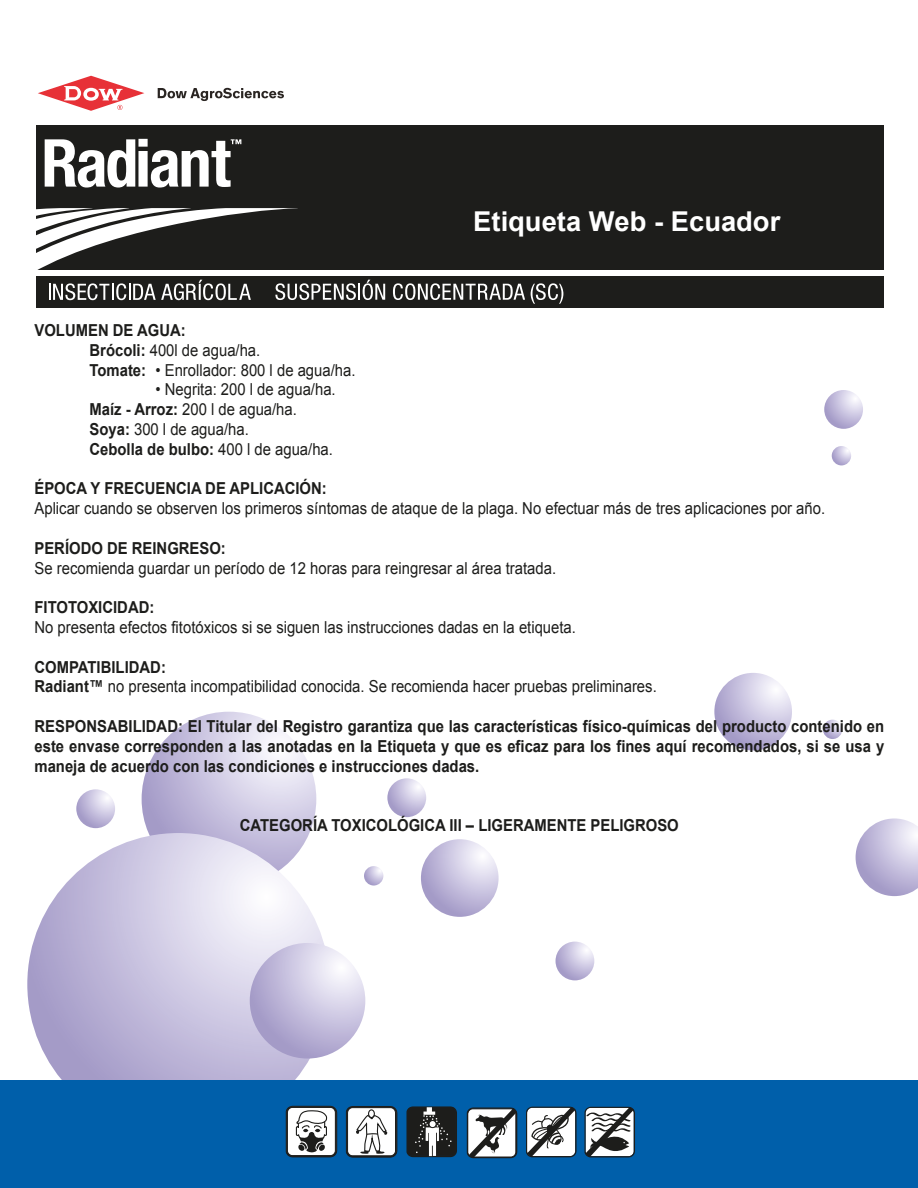
<style>
.page{position:relative;width:918px;height:1188px;background:#fff}
.page>*{position:absolute;margin:0;border:0;box-sizing:border-box;transform-origin:0 0}
.t1{font:700 27.3px "Arial";color:#fff}
.t2{font:16.5px/19.8px "Arial";color:#1d1d1b;scale:.9 1}
.t3{font:700 16.5px/19.8px "Arial";color:#1d1d1b;text-align:justify;scale:.9 1}
.s1{font-weight:700}
</style>
<div class="page">
<svg style="left:142px;top:712px;width:174px;height:174px"></svg>
<svg style="left:27px;top:833px;width:303px;height:302px"></svg>
<svg style="left:250px;top:943px;width:115px;height:116px"></svg>
<svg style="left:421px;top:839px;width:78px;height:78px"></svg>
<svg style="left:714px;top:673px;width:78px;height:78px"></svg>
<svg style="left:856px;top:818px;width:62px;height:78px"></svg>
<svg style="left:387px;top:778px;width:39px;height:39px"></svg>
<svg style="left:556px;top:942px;width:38px;height:38px"></svg>
<svg style="left:76px;top:789px;width:39px;height:39px"></svg>
<svg style="left:824px;top:390px;width:39px;height:39px"></svg>
<svg style="left:832px;top:446px;width:19px;height:19px"></svg>
<svg style="left:823px;top:720px;width:19px;height:19px"></svg>
<svg style="left:364px;top:866px;width:19px;height:20px"></svg>
<div style="left:0;top:1081px;width:918px;height:107px;background:#005faa"></div>
<div style="left:37px;top:125px;width:847px;height:182px;background:#1d1d1b"></div>
<div style="left:36px;top:270px;width:852px;height:6px;background:#fff"></div>
<svg style="left:158px;top:88px;width:126px;height:13px"></svg>
<svg style="left:38px;top:76px;width:106px;height:35px"></svg>
<svg style="left:393px;top:283px;width:132px;height:17px"></svg>
<svg style="left:531px;top:283px;width:32px;height:21px"></svg>
<svg style="left:36px;top:208px;width:349px;height:92px"></svg>
<svg style="left:45px;top:139px;width:196px;height:49px"></svg>
<svg style="left:346px;top:1106px;width:51px;height:51px"></svg>
<svg style="left:286px;top:1106px;width:51px;height:51px"></svg>
<svg style="left:406px;top:1106px;width:51px;height:51px"></svg>
<svg style="left:467px;top:1108px;width:50px;height:50px"></svg>
<svg style="left:585px;top:1107px;width:50px;height:50px"></svg>
<svg style="left:526px;top:1107px;width:51px;height:50px"></svg>
<h1 class="t1" style="left:473px;top:203px;width:309px">Etiqueta Web - Ecuador</h1>
<p class="t2" style="left:90px;top:320px;width:297px;text-indent:-55px"><span class="s1">VOLUMEN DE AGUA:<br>Brócoli:</span> 400l de agua/ha.<br><span class="s1">Tomate:</span> • Enrollador: 800 l de agua/ha.</p>
<p class="t2" style="left:90px;top:380px;width:275px;text-indent:66px">• Negrita: 200 l de agua/ha.<br><span class="s1">Maíz - Arroz:</span> 200 l de agua/ha.<br><span class="s1">Soya:</span> 300 l de agua/ha.<br><span class="s1">Cebolla de bulbo:</span> 400 l de agua/ha.</p>
<p class="t3" style="left:35px;top:479px;width:326px">ÉPOCA Y FRECUENCIA DE APLICACIÓN:</p>
<p class="t2" style="left:35px;top:499px;width:880px">Aplicar cuando se observen los primeros síntomas de ataque de la plaga. No efectuar más de tres aplicaciones por año.</p>
<p class="t3" style="left:35px;top:539px;width:214px">PERÍODO DE REINGRESO:</p>
<p class="t2" style="left:35px;top:558px;width:581px">Se recomienda guardar un período de 12 horas para reingresar al área tratada.</p>
<p class="t3" style="left:35px;top:598px;width:135px">FITOTOXICIDAD:</p>
<p class="t2" style="left:35px;top:617px;width:603px">No presenta efectos fitotóxicos si se siguen las instrucciones dadas en la etiqueta.</p>
<p class="t2" style="left:35px;top:657px;width:693px"><span class="s1">COMPATIBILIDAD:<br>Radiant™</span> no presenta incompatibilidad conocida. Se recomienda hacer pruebas preliminares.</p>
<p class="t3" style="left:35px;top:717px;width:946px">RESPONSABILIDAD: El Titular del Registro garantiza que las características físico-químicas del producto contenido en este envase corresponden a las anotadas en la Etiqueta y que es eficaz para los fines aquí recomendados, si se usa y maneja de acuerdo con las condiciones e instrucciones dadas.</p>
<p class="t3" style="left:240px;top:816px;width:489px">CATEGORÍA TOXICOLÓGICA III – LIGERAMENTE PELIGROSO</p>
</div>
